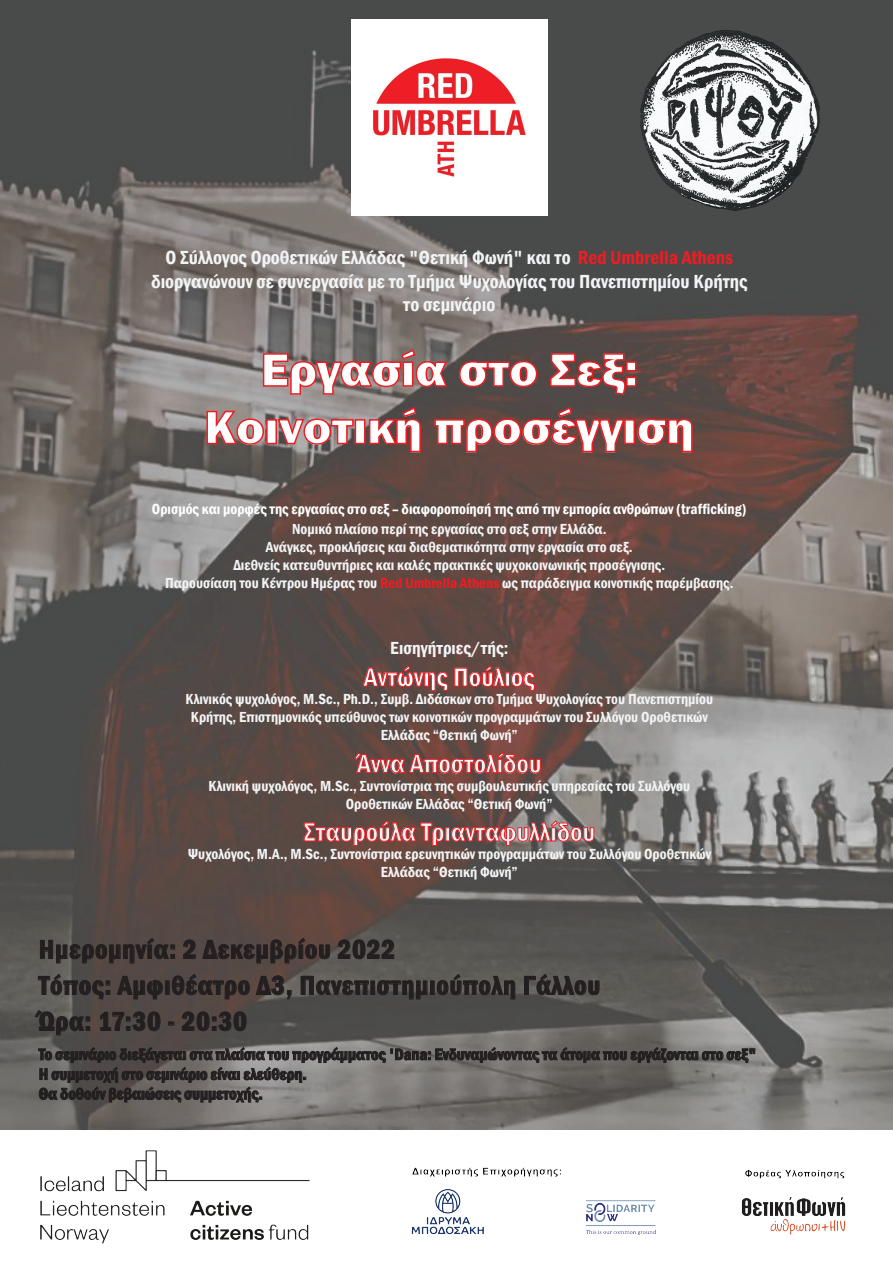
<style>
.page{position:relative;width:893px;height:1263px;background:#fff}
.page>*{position:absolute;margin:0;border:0;box-sizing:border-box;transform-origin:0 0}
.t1{font:800 48px/57.6px "Franklin Gothic";color:#fff;text-align:center}
.t2{font:600 condensed 27px/36px "Franklin Gothic";letter-spacing:.03em;color:#231f20}
.t3{font:600 condensed 27px "Franklin Gothic";color:#f2f3f4}
.t4{font:600 condensed 27px "Franklin Gothic";color:#fff}
.t5{font:600 condensed 19.5px/23.4px "Franklin Gothic";color:#f2f3f4;text-align:center}
.t6{font:600 condensed 18px "Franklin Gothic";color:#f2f3f4}
.t7{font:600 condensed 16.5px/19.8px "Franklin Gothic";color:#231f20}
.t8{font:600 condensed 15px/18px "Franklin Gothic";color:#f2f3f4;text-align:center}
.t9{font:600 condensed 15px "Franklin Gothic";color:#fff}
.s1{color:#ee1d23}
</style>
<div class="page">
<img style="left:0;top:0;width:893px;height:1129px">
<svg style="left:262px;top:348px;width:186px;height:47px;background:#906b6a"></svg>
<svg style="left:458px;top:360px;width:80px;height:28px;background:#723f3e"></svg>
<svg style="left:549px;top:352px;width:88px;height:44px;background:#72403e"></svg>
<svg style="left:206px;top:410px;width:59px;height:35px;background:#a37573"></svg>
<div style="left:266px;top:419px;width:11px;height:25px;border:2px solid #ee1d23"></div>
<svg style="left:276px;top:418px;width:78px;height:27px;background:#9d6c6d"></svg>
<div style="left:355px;top:419px;width:10px;height:25px;border:2px solid #ee1d23"></div>
<svg style="left:368px;top:406px;width:54px;height:47px;background:#754848"></svg>
<svg style="left:434px;top:406px;width:192px;height:47px;background:#73413d"></svg>
<div style="left:624px;top:419px;width:11px;height:25px;border:2px solid #ee1d23"></div>
<svg style="left:637px;top:418px;width:56px;height:35px;background:#7f3f3a"></svg>
<svg style="left:362px;top:665px;width:173px;height:27px;background:#803f3b"></svg>
<svg style="left:354px;top:751px;width:187px;height:23px;background:#863e3a"></svg>
<svg style="left:303px;top:820px;width:141px;height:26px;background:#7e3f3a"></svg>
<div style="left:445px;top:827px;width:5px;height:14px;border:1px solid #ee1d23"></div>
<svg style="left:451px;top:820px;width:144px;height:26px;background:#885554"></svg>
<svg style="left:40px;top:937px;width:135px;height:27px;background:#4b4441"></svg>
<svg style="left:183px;top:939px;width:13px;height:20px"></svg>
<svg style="left:202px;top:937px;width:128px;height:27px;background:#4c403c"></svg>
<svg style="left:337px;top:939px;width:58px;height:20px"></svg>
<svg style="left:38px;top:973px;width:72px;height:27px;background:#504b49"></svg>
<svg style="left:117px;top:976px;width:46px;height:24px"></svg>
<div style="left:165px;top:981px;width:5px;height:14px;border:1px solid #231f20"></div>
<svg style="left:172px;top:973px;width:120px;height:27px;background:#4f433f"></svg>
<svg style="left:300px;top:976px;width:69px;height:19px"></svg>
<div style="left:371px;top:981px;width:4px;height:14px;border:1px solid #231f20"></div>
<svg style="left:377px;top:980px;width:51px;height:20px"></svg>
<div style="left:430px;top:981px;width:5px;height:14px;border:1px solid #231f20"></div>
<svg style="left:436px;top:973px;width:80px;height:27px;background:#504d4a"></svg>
<svg style="left:524px;top:973px;width:76px;height:22px;background:#504e4b"></svg>
<svg style="left:34px;top:1010px;width:56px;height:26px"></svg>
<svg style="left:100px;top:1011px;width:61px;height:20px"></svg>
<svg style="left:168px;top:1022px;width:6px;height:3px"></svg>
<svg style="left:181px;top:1011px;width:66px;height:20px"></svg>
<svg style="left:38px;top:1046px;width:717px;height:57px;background:#696664"></svg>
<img style="left:351px;top:20px;width:196px;height:196px">
<img style="left:17px;top:1129px;width:859px;height:115px">
<img style="left:620px;top:10px;width:216px;height:215px">
<h3 class="t5" style="left:151px;top:246px;width:598px">Ο Σύλλογος Οροθετικών Ελλάδας "Θετική Φωνή" και το <span class="s1">Red Umbrella Athens </span>διοργανώνουν σε συνεργασία με το Τμήμα Ψυχολογίας του Πανεπιστημίου Κρήτης το σεμινάριο</h3>
<h1 class="t1" style="left:204px;top:341px;width:491px">Εργασία στο Σεξ:<br>Κοινοτική προσέγγιση</h1>
<p class="t9" style="left:152px;top:499px;width:596px">Ορισμός και μορφές της εργασίας στο σεξ – διαφοροποίησή της από την εμπορία ανθρώπων (trafficking)</p>
<p class="t8" style="left:165px;top:519px;width:570px">Νομικό πλαίσιο περί της εργασίας στο σεξ στην Ελλάδα.<br>Ανάγκες, προκλήσεις και διαθεματικότητα στην εργασία στο σεξ.<br>Διεθνείς κατευθυντήριες και καλές πρακτικές ψυχοκοινωνικής προσέγγισης.<br>Παρουσίαση του Κέντρου Ημέρας του <span class="s1">Red Umbrella Athens</span> ως παράδειγμα κοινοτικής παρέμβασης.</p>
<p class="t6" style="left:390px;top:636px;width:120px">Εισηγήτριες/τής:</p>
<h2 class="t4" style="left:364px;top:659px;width:173px">Αντώνης Πούλιος</h2>
<p class="t8" style="left:186px;top:690px;width:529px">Κλινικός ψυχολόγος, M.Sc., Ph.D., Συμβ. Διδάσκων στο Τμήμα Ψυχολογίας του Πανεπιστημίου<br>Κρήτης, Επιστημονικός υπεύθυνος των κοινοτικών προγραμμάτων του Συλλόγου Οροθετικών<br>Ελλάδας “Θετική Φωνή”</p>
<h2 class="t3" style="left:357px;top:745px;width:186px">Άννα Αποστολίδου</h2>
<p class="t8" style="left:208px;top:776px;width:483px">Κλινική ψυχολόγος, M.Sc., Συντονίστρια της συμβουλευτικής υπηρεσίας του Συλλόγου<br>Οροθετικών Ελλάδας “Θετική Φωνή”</p>
<h2 class="t3" style="left:303px;top:814px;width:293px">Σταυρούλα Τριανταφυλλίδου</h2>
<p class="t8" style="left:188px;top:845px;width:525px">Ψυχολόγος, M.A., M.Sc., Συντονίστρια ερευνητικών προγραμμάτων του Συλλόγου Οροθετικών<br>Ελλάδας “Θετική Φωνή”</p>
<h2 class="t2" style="left:39px;top:931px;width:563px">Ημερομηνία: 2 Δεκεμβρίου 2022<br>Τόπος: Αμφιθέατρο Δ3, Πανεπιστημιούπολη Γάλλου<br>Ώρα: 17:30 - 20:30</h2>
<p class="t7" style="left:39px;top:1044px;width:719px">To σεμινάριο διεξάγεται στα πλαίσια του προγράμματος 'Dana: Ενδυναμώνοντας τα άτομα που εργάζονται στο σεξ"<br>Η συμμετοχή στο σεμινάριο είναι ελεύθερη.<br>Θα δοθούν βεβαιώσεις συμμετοχής.</p>
</div>
